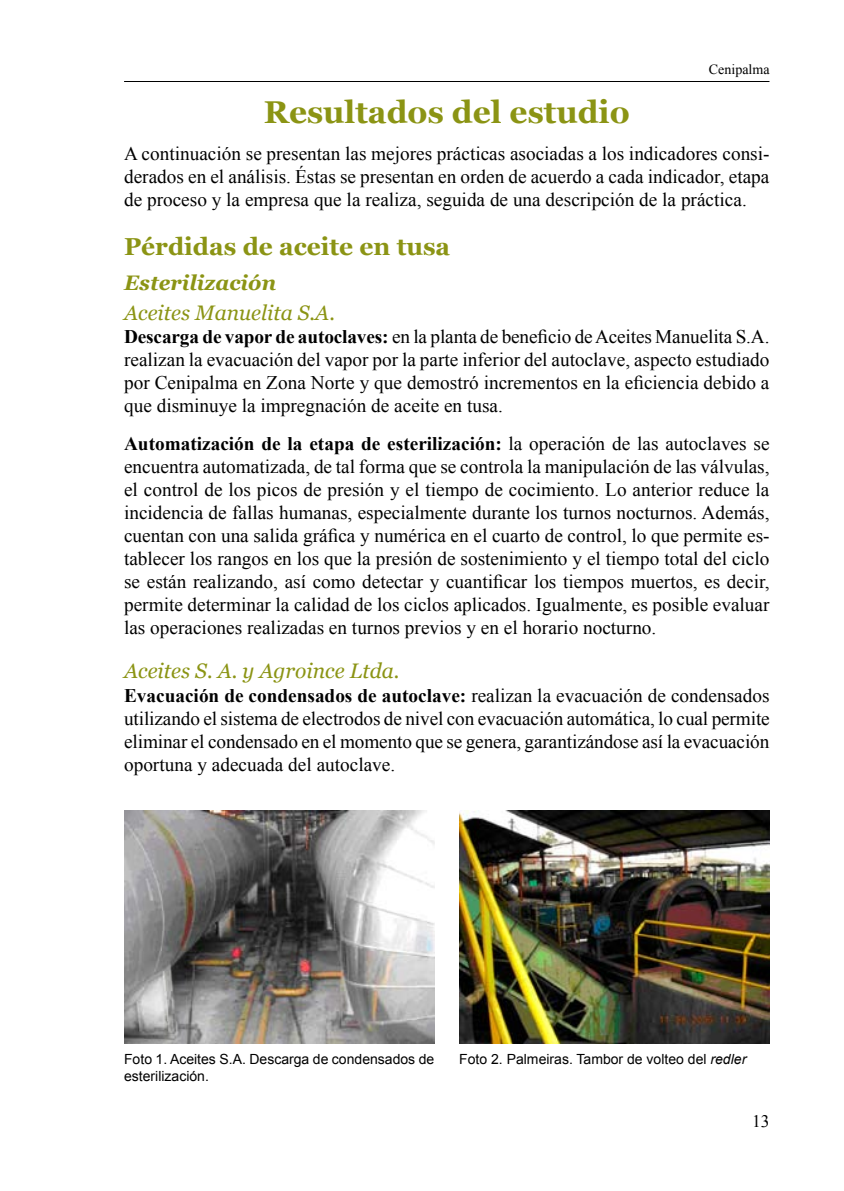
<style>
.page{position:relative;width:844px;height:1191px;background:#fff}
.page>*{position:absolute;margin:0;border:0;box-sizing:border-box;transform-origin:0 0}
.t1{font:700 31.5px "Georgia";color:#8b9414}
.t2{font:700 24.5px "Georgia";color:#8b9414}
.t3{font:italic 21px "Georgia";color:#8b9414}
.t4{font:italic 700 21px "Georgia";color:#8b9414}
.t5{font:19.25px/23.1px "Times New Roman";color:#000;text-align:justify}
.t6{font:17.5px "Times New Roman";color:#000}
.t7{font:14px/16.8px "Arial";color:#000}
.t8{font:14px "Times New Roman";color:#000}
.s1{font-weight:700}
.s2{font-style:italic}
</style>
<div class="page">
<hr style="left:124px;top:81px;width:645px;height:1px;background:#000">
<img style="left:124px;top:810px;width:310px;height:233px">
<img style="left:459px;top:810px;width:310px;height:233px">
<p class="t8" style="left:708px;top:60px;width:62px">Cenipalma</p>
<h1 class="t1" style="left:264px;top:94px;width:367px">Resultados del estudio</h1>
<p class="t5" style="left:124px;top:142px;width:646px">A continuación se presentan las mejores prácticas asociadas a los indicadores consi&shy;derados en el análisis. Éstas se presentan en orden de acuerdo a cada indicador, etapa de proceso y la empresa que la realiza, seguida de una descripción de la práctica.</p>
<p class="t2" style="left:124px;top:232px;width:327px">Pérdidas de aceite en tusa</p>
<p class="t4" style="left:124px;top:271px;width:153px">Esterilización</p>
<p class="t3" style="left:124px;top:301px;width:212px">Aceites Manuelita S.A.</p>
<p class="t5" style="left:124px;top:325px;width:646px"><span class="s1">Descarga de vapor de autoclaves:</span> en la planta de beneficio de Aceites Manuelita S.A. realizan la evacuación del vapor por la parte inferior del autoclave, aspecto estudiado por Cenipalma en Zona Norte y que demostró incrementos en la eficiencia debido a que disminuye la impregnación de aceite en tusa.</p>
<p class="t5" style="left:124px;top:431px;width:646px"><span class="s1">Automatización de la etapa de esterilización:</span> la operación de las autoclaves se encuentra automatizada, de tal forma que se controla la manipulación de las válvulas, el control de los picos de presión y el tiempo de cocimiento. Lo anterior reduce la incidencia de fallas humanas, especialmente durante los turnos nocturnos. Además, cuentan con una salida gráfica y numérica en el cuarto de control, lo que permite es&shy;tablecer los rangos en los que la presión de sostenimiento y el tiempo total del ciclo se están realizando, así como detectar y cuantificar los tiempos muertos, es decir, permite determinar la calidad de los ciclos aplicados. Igualmente, es posible evaluar las operaciones realizadas en turnos previos y en el horario nocturno.</p>
<p class="t3" style="left:124px;top:659px;width:277px">Aceites S. A. y Agroince Ltda.</p>
<p class="t5" style="left:124px;top:683px;width:647px"><span class="s1">Evacuación de condensados de autoclave:</span> realizan la evacuación de condensados utilizando el sistema de electrodos de nivel con evacuación automática, lo cual permite eliminar el condensado en el momento que se genera, garantizándose así la evacuación oportuna y adecuada del autoclave.</p>
<p class="t7" style="left:124px;top:1050px;width:312px">Foto 1. Aceites S.A. Descarga de condensados de esterilización.</p>
<p class="t7" style="left:459px;top:1051px;width:288px">Foto 2. Palmeiras. Tambor de volteo del <span class="s2">redler</span></p>
<p class="t6" style="left:751px;top:1109px;width:19px">13</p>
</div>
